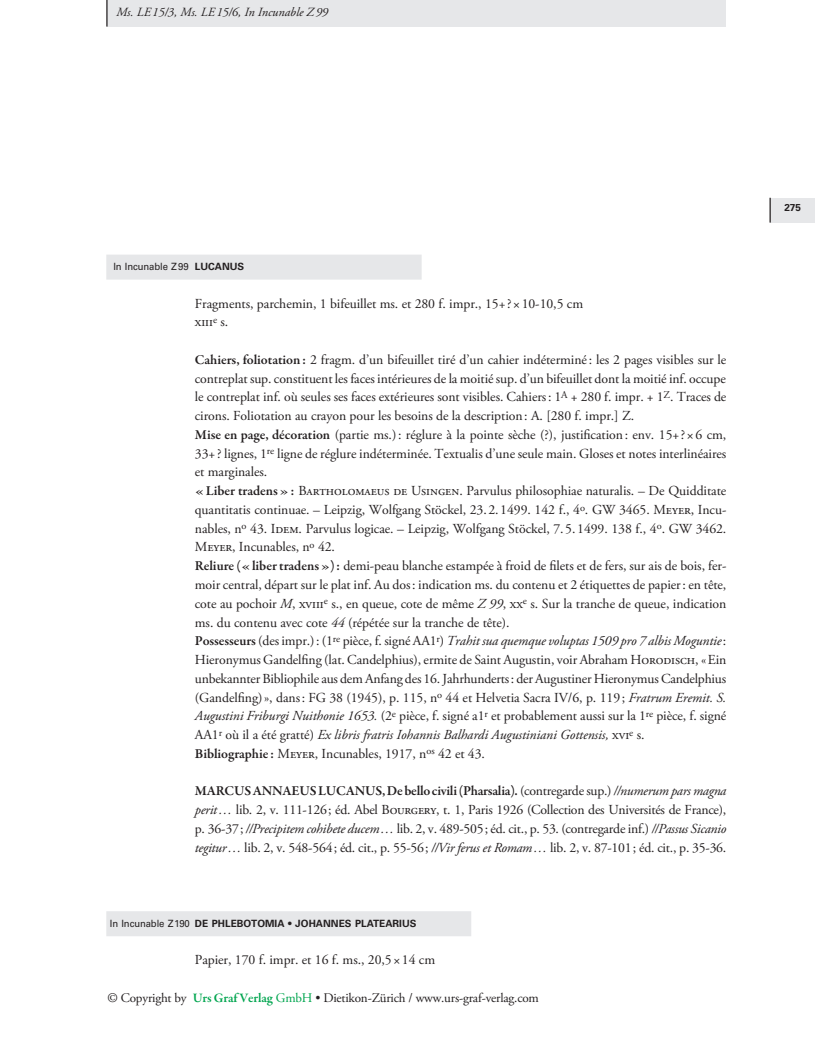
<style>
.page{position:relative;width:815px;height:1053px;background:#fff}
.page>*{position:absolute;margin:0;border:0;box-sizing:border-box;transform-origin:0 0}
.HS_Grundtext{font:13.75px/18.8px "Adobe Garamond Pro";letter-spacing:-.005em;color:#231f20;text-align:justify}
.t1{font:13.12px "Adobe Garamond Pro";letter-spacing:-.015em;color:#231f20}
.Seitentitel_rechts{font:italic 12.5px "Adobe Garamond Pro";color:#231f20}
.HS_Titel_1-zeilig{font:700 10px "Univers";color:#231f20}
.HS_Titel_1-zeilig-2{font:10px "Univers";letter-spacing:-.01em;color:#231f20;scale:.95 1}
.s1{font-weight:700}
.s2{font-family:"Garamond Premr Pro";font-weight:600}
.s3{font-style:italic}
.s4{font-weight:400}
.s5{font-family:"Garamond Premr Pro";font-weight:600;color:#00a54f}
.s6{color:#00a54f}
</style>
<div class="page">
<div style="left:107px;top:0;width:619px;height:27px;background:#e6e7e9"></div>
<hr style="left:106px;top:0;width:2px;height:27px;background:#231f20">
<div style="left:770px;top:198px;width:45px;height:24px;background:#e6e7e9"></div>
<hr style="left:769px;top:198px;width:2px;height:24px;background:#231f20">
<div style="left:106px;top:254px;width:316px;height:25px;background:#e6e7e9"></div>
<div style="left:106px;top:911px;width:365px;height:25px;background:#e6e7e9"></div>
<p class="Seitentitel_rechts" style="left:116px;top:4px;width:213px">Ms. LE15/3, Ms. LE15/6, In Incunable Z99</p>
<p class="HS_Titel_1-zeilig-2" style="left:113px;top:260px;width:139px">In Incunable Z99 <span class="s1">LUCANUS</span></p>
<p class="HS_Grundtext" style="left:195px;top:294px;width:390px">Fragments, parchemin, 1 bifeuillet ms. et 280 f. impr., 15+?×10-10,5 cm</p>
<p class="HS_Grundtext" style="left:195px;top:313px;width:35px">xiii<sup>e</sup> s.</p>
<p class="HS_Grundtext" style="left:195px;top:350px;width:533px"><span class="s2">Cahiers, foliotation:</span> 2 fragm. d’un bifeuillet tiré d’un cahier indéterminé: les 2 pages visibles sur le contreplat sup. constituent les faces intérieures de la moitié sup. d’un bifeuillet dont la moitié inf. occupe le contreplat inf. où seules ses faces extérieures sont visibles. Cahiers: 1<sup>A</sup> + 280 f. impr. + 1<sup>Z</sup>. Traces de cirons. Foliotation au crayon pour les besoins de la description: A. [280 f. impr.] Z.</p>
<p class="HS_Grundtext" style="left:195px;top:425px;width:533px"><span class="s2">Mise en page, décoration</span> (partie ms.): réglure à la pointe sèche (?), justification: env. 15+?×6 cm, 33+? lignes, 1<sup>re</sup> ligne de réglure indéterminée. Textualis d’une seule main. Gloses et notes interlinéaires et marginales.</p>
<p class="HS_Grundtext" style="left:195px;top:482px;width:533px"><span class="s2">«Liber tradens»:</span> Bartholomaeus de Usingen. Parvulus philosophiae naturalis. – De Quidditate quantitatis continuae. – Leipzig, Wolfgang Stöckel, 23.2.1499. 142 f., 4<sup>o</sup>. GW 3465. Meyer, Incu&shy;nables, n<sup>o</sup> 43. Idem. Parvulus logicae. – Leipzig, Wolfgang Stöckel, 7.5.1499. 138 f., 4<sup>o</sup>. GW 3462.<br>Meyer, Incunables, n<sup>o</sup> 42.</p>
<p class="HS_Grundtext" style="left:195px;top:557px;width:533px"><span class="s2">Reliure («liber tradens»):</span> demi-peau blanche estampée à froid de filets et de fers, sur ais de bois, fer&shy;moir central, départ sur le plat inf. Au dos: indication ms. du contenu et 2 étiquettes de papier: en tête, cote au pochoir <span class="s3">M</span>, xviii<sup>e</sup> s., en queue, cote de même <span class="s3">Z 99</span>, xx<sup>e</sup> s. Sur la tranche de queue, indication ms. du contenu avec cote <span class="s3">44</span> (répétée sur la tranche de tête).</p>
<p class="HS_Grundtext" style="left:195px;top:632px;width:533px"><span class="s2">Possesseurs</span> (des impr.): (1<sup>re</sup> pièce, f. signé AA1<sup>r</sup>) <span class="s3">Trahit sua quemque voluptas 1509 pro 7 albis Moguntie</span>:<br>Hieronymus Gandelfing (lat. Candelphius), ermite de Saint Augustin, voir Abraham Horodisch, «Ein unbekannter Bibliophile aus dem Anfang des 16. Jahrhunderts: der Augustiner Hieronymus Candelphius (Gandelfing)», dans: FG 38 (1945), p. 115, n<sup>o</sup> 44 et Helvetia Sacra IV/6, p. 119; <span class="s3">Fratrum Eremit. S.<br>Augustini Friburgi Nuithonie 1653.</span> (2<sup>e</sup> pièce, f. signé a1<sup>r</sup> et probablement aussi sur la 1<sup>re</sup> pièce, f. signé AA1<sup>r</sup> où il a été gratté) <span class="s3">Ex libris fratris Iohannis Balhardi Augustiniani Gottensis,</span> xvi<sup>e</sup> s.</p>
<p class="HS_Grundtext" style="left:195px;top:744px;width:292px"><span class="s2">Bibliographie :</span> Meyer, Incunables, 1917, n<sup>os</sup> 42 et 43.</p>
<p class="HS_Grundtext" style="left:195px;top:782px;width:533px"><span class="s2">MARCUS ANNAEUS LUCANUS, De bello civili (Pharsalia).</span> (contregarde sup.) <span class="s3">//numerum pars magna perit…</span> lib. 2, v. 111-126; éd. Abel Bourgery, t. 1, Paris 1926 (Collection des Universités de France), p. 36-37; <span class="s3">//Precipitem cohibete ducem…</span> lib. 2, v. 489-505; éd. cit., p. 53. (contregarde inf.) <span class="s3">//Passus Sicanio tegitur…</span> lib. 2, v. 548-564; éd. cit., p. 55-56; <span class="s3">//Vir ferus et Romam…</span> lib. 2, v. 87-101; éd. cit., p. 35-36.</p>
<p class="HS_Titel_1-zeilig" style="left:110px;top:917px;width:308px"><span class="s4">In Incunable Z190</span> DE PHLEBOTOMIA • JOHANNES PLATEARIUS</p>
<p class="HS_Grundtext" style="left:195px;top:950px;width:242px">Papier, 170 f. impr. et 16 f. ms., 20,5×14 cm</p>
<p class="t1" style="left:108px;top:989px;width:433px">© Copyright by <span class="s5">Urs Graf Verlag</span> <span class="s6">GmbH</span> • Dietikon-Zürich / www.urs-graf-verlag.com</p>
<p class="HS_Titel_1-zeilig" style="left:784px;top:202px;width:18px">275</p>
</div>
